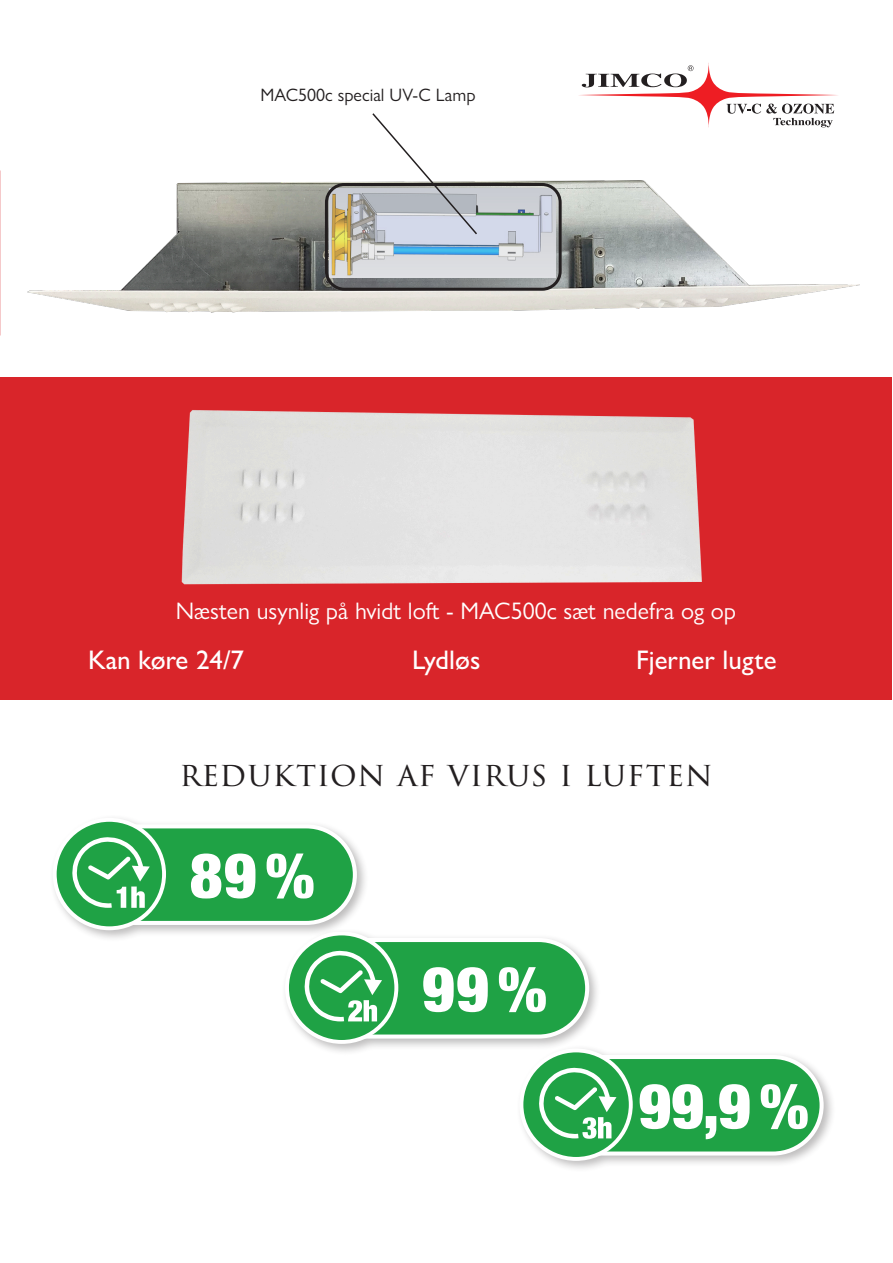
<style>
.page{position:relative;width:893px;height:1263px;background:#fff}
.page>*{position:absolute;margin:0;border:0;box-sizing:border-box;transform-origin:0 0}
.t1{font:33px "Trajan Pro 3";letter-spacing:.02em;color:#231f20}
.t2{font:500 27px "Gill Sans Nova";color:#fff}
.t3{font:24px "Gill Sans Nova";color:#fff}
.t4{font:18px "Gill Sans Nova";color:#231f20}
</style>
<div class="page">
<img style="left:0;top:170px;width:860px;height:153px">
<svg style="left:325px;top:187px;width:237px;height:104px;background:#bbc1c3"></svg>
<div style="left:325px;top:183px;width:237px;height:108px;border:3px solid #231f20;border-radius:18px"></div>
<svg style="left:371px;top:113px;width:108px;height:123px"></svg>
<svg style="left:579px;top:63px;width:259px;height:64px"></svg>
<div style="left:1px;top:377px;width:891px;height:322px;background:#d9252a"></div>
<img style="left:181px;top:410px;width:521px;height:175px">
<div style="left:515px;top:1044px;width:321px;height:129px;background:#231f20;opacity:.3"></div>
<svg style="left:53px;top:818px;width:771px;height:343px"></svg>
<p class="t4" style="left:261px;top:84px;width:216px">MAC500c special UV-C Lamp</p>
<p class="t3" style="left:176px;top:596px;width:562px">Næsten usynlig på hvidt loft - MAC500c sæt nedefra og op</p>
<p class="t2" style="left:88px;top:643px;width:158px">Kan køre 24/7</p>
<p class="t2" style="left:412px;top:643px;width:70px">Lydløs</p>
<p class="t2" style="left:636px;top:643px;width:142px">Fjerner lugte</p>
<p class="t1" style="left:180px;top:752px;width:535px">REDUKTION AF VIRUS I LUFTEN</p>
</div>
